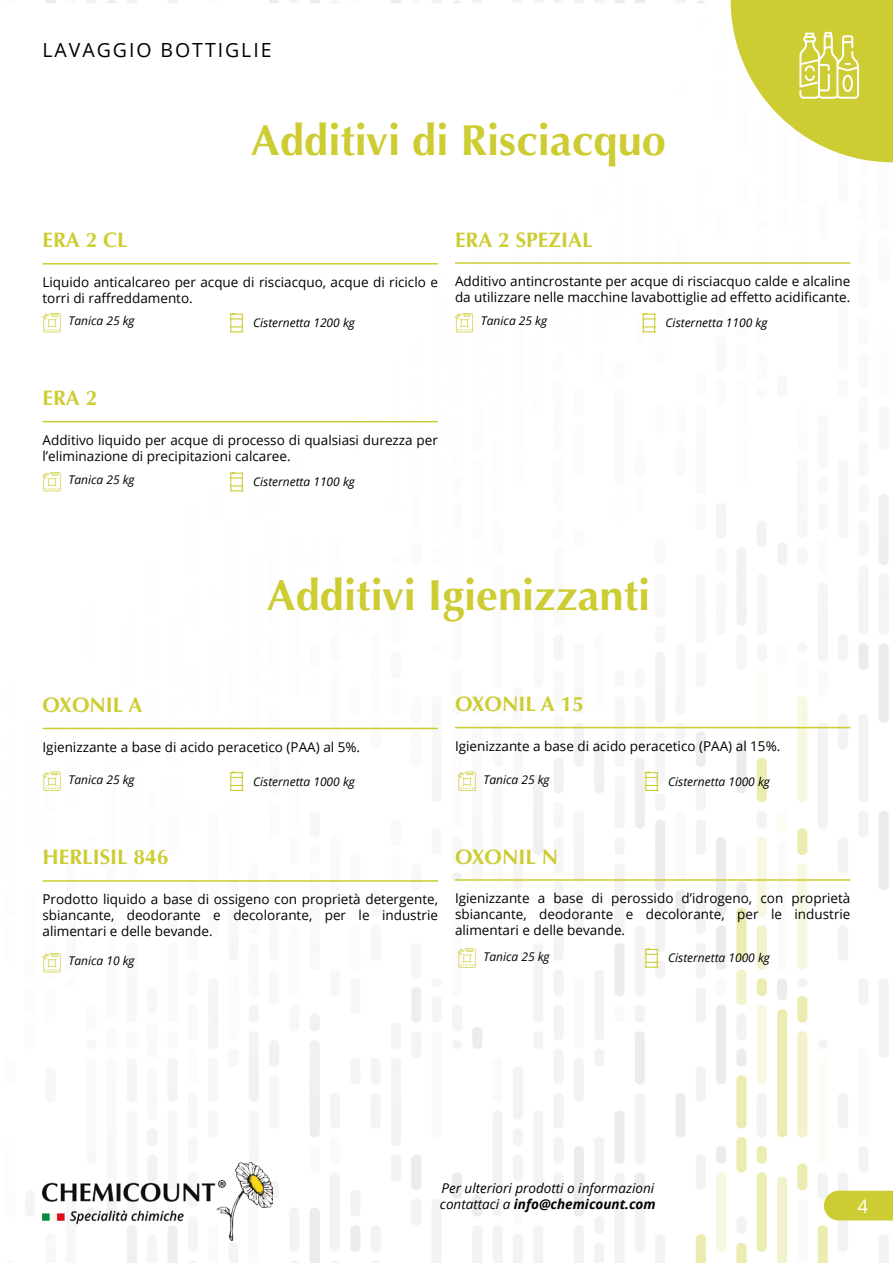
<style>
.page{position:relative;width:893px;height:1263px;background:#fff}
.page>*{position:absolute;margin:0;border:0;box-sizing:border-box;transform-origin:0 0}
.t1{font:700 43.5px "Optima";color:#cdcc32}
.t2{font:700 21px "Optima";color:#cdcc32}
.t3{font:19.5px "Open Sans";letter-spacing:.1em;color:#000}
.t4{font:18.75px "Open Sans";color:#fff}
.t5{font:13.5px/16.2px "Open Sans";color:#000}
.t6{font:italic 13.5px/16.2px "Open Sans";color:#000}
.t7{font:italic 12px "Open Sans";color:#000}
.s1{font-weight:700}
</style>
<div class="page">
<img style="left:26px;top:0;width:867px;height:1263px">
<img style="left:43px;top:1163px;width:229px;height:77px">
<div style="left:824px;top:1191px;width:69px;height:29px;background:#cdcc32"></div>
<svg style="left:731px;top:0;width:162px;height:162px"></svg>
<svg style="left:42px;top:953px;width:19px;height:19px"></svg>
<hr style="left:43px;top:263px;width:395px;height:2px;background:#cdcc32">
<hr style="left:43px;top:728px;width:395px;height:1px;background:#cdcc32">
<hr style="left:43px;top:421px;width:395px;height:1px;background:#cdcc32">
<hr style="left:43px;top:880px;width:395px;height:2px;background:#cdcc32">
<hr style="left:455px;top:262px;width:395px;height:2px;background:#cdcc32">
<hr style="left:455px;top:727px;width:395px;height:1px;background:#cdcc32">
<hr style="left:455px;top:879px;width:395px;height:2px;background:#cdcc32">
<svg style="left:42px;top:313px;width:19px;height:19px"></svg>
<svg style="left:455px;top:313px;width:18px;height:19px"></svg>
<svg style="left:42px;top:472px;width:19px;height:19px"></svg>
<svg style="left:42px;top:771px;width:19px;height:20px"></svg>
<svg style="left:457px;top:771px;width:19px;height:20px"></svg>
<svg style="left:457px;top:948px;width:19px;height:20px"></svg>
<svg style="left:230px;top:313px;width:13px;height:19px"></svg>
<svg style="left:642px;top:313px;width:14px;height:19px"></svg>
<svg style="left:230px;top:472px;width:13px;height:19px"></svg>
<svg style="left:230px;top:771px;width:13px;height:20px"></svg>
<svg style="left:645px;top:771px;width:13px;height:20px"></svg>
<svg style="left:645px;top:948px;width:13px;height:20px"></svg>
<h3 class="t3" style="left:43px;top:37px;width:231px">LAVAGGIO BOTTIGLIE</h3>
<h2 class="t2" style="left:43px;top:228px;width:87px">ERA 2 CL</h2>
<h1 class="t1" style="left:251px;top:115px;width:417px">Additivi di Risciacquo</h1>
<h2 class="t2" style="left:455px;top:227px;width:139px">ERA 2 SPEZIAL</h2>
<p class="t5" style="left:43px;top:273px;width:397px">Liquido anticalcareo per acque di risciacquo, acque di riciclo e torri di raffreddamento.</p>
<p class="t5" style="left:455px;top:273px;width:397px">Additivo antincrostante per acque di risciacquo calde e alcaline da utilizzare nelle macchine lavabottiglie ad effetto acidificante.</p>
<p class="t7" style="left:68px;top:313px;width:68px">Tanica 25 kg</p>
<p class="t7" style="left:481px;top:313px;width:68px">Tanica 25 kg</p>
<p class="t7" style="left:253px;top:315px;width:103px">Cisternetta 1200 kg</p>
<p class="t7" style="left:666px;top:315px;width:103px">Cisternetta 1100 kg</p>
<h2 class="t2" style="left:43px;top:386px;width:56px">ERA 2</h2>
<p class="t5" style="left:43px;top:431px;width:397px">Additivo liquido per acque di processo di qualsiasi durezza per l’eliminazione di precipitazioni calcaree.</p>
<p class="t7" style="left:68px;top:472px;width:68px">Tanica 25 kg</p>
<h2 class="t2" style="left:43px;top:692px;width:101px">OXONIL A</h2>
<p class="t7" style="left:253px;top:474px;width:103px">Cisternetta 1100 kg</p>
<h1 class="t1" style="left:267px;top:570px;width:385px">Additivi Igienizzanti</h1>
<h2 class="t2" style="left:455px;top:692px;width:131px">OXONIL A 15</h2>
<p class="t5" style="left:43px;top:738px;width:319px">Igienizzante a base di acido peracetico (PAA) al 5%.</p>
<p class="t5" style="left:455px;top:737px;width:327px">Igienizzante a base di acido peracetico (PAA) al 15%.</p>
<p class="t7" style="left:68px;top:771px;width:68px">Tanica 25 kg</p>
<p class="t7" style="left:483px;top:771px;width:68px">Tanica 25 kg</p>
<p class="t7" style="left:253px;top:773px;width:103px">Cisternetta 1000 kg</p>
<p class="t7" style="left:668px;top:773px;width:103px">Cisternetta 1000 kg</p>
<h2 class="t2" style="left:43px;top:845px;width:128px">HERLISIL 846</h2>
<h2 class="t2" style="left:455px;top:844px;width:105px">OXONIL N</h2>
<p class="t5" style="left:43px;top:891px;width:397px;text-align:justify">Prodotto liquido a base di ossigeno con proprietà detergente, sbiancante, deodorante e decolorante, per le industrie alimentari e delle bevande.</p>
<p class="t5" style="left:455px;top:890px;width:397px;text-align:justify">Igienizzante a base di perossido d’idrogeno, con proprietà sbiancante, deodorante e decolorante, per le industrie alimentari e delle bevande.</p>
<p class="t7" style="left:68px;top:953px;width:68px">Tanica 10 kg</p>
<p class="t7" style="left:483px;top:948px;width:68px">Tanica 25 kg</p>
<p class="t7" style="left:668px;top:950px;width:103px">Cisternetta 1000 kg</p>
<p class="t6" style="left:440px;top:1180px;width:217px">Per ulteriori prodotti o informazioni contattaci a <span class="s1">info@chemicount.com</span></p>
<h3 class="t4" style="left:858px;top:1193px;width:12px">4</h3>
</div>
